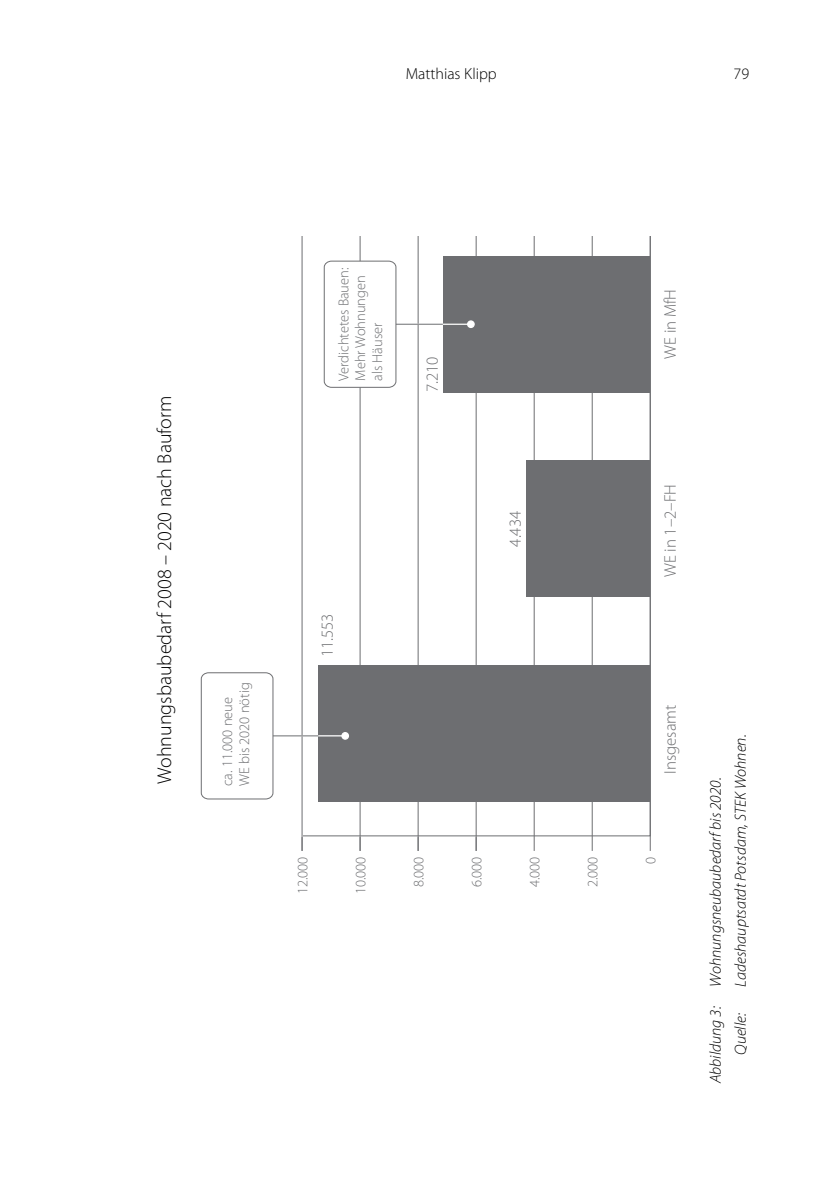
<style>
.page{position:relative;width:840px;height:1191px;background:#fff}
.page>*{position:absolute;margin:0;border:0;box-sizing:border-box;transform-origin:0 0}
.t1{font:300 20px "Myriad Pro";color:#000}
.t2{font:300 16.8px "Myriad Pro";color:#6d6e71}
.t3{font:italic 300 16px/24.8px "Myriad Pro";color:#000}
.t4{font:300 16px "Myriad Pro";color:#000}
.t5{font:300 14.4px/16.8px "Myriad Pro";color:#6d6e71}
</style>
<div class="page">
<svg style="left:300px;top:236px;width:349px;height:600px"></svg>
<hr style="left:533px;top:236px;width:1px;height:615px;background:#6d6e71">
<hr style="left:475px;top:236px;width:1px;height:615px;background:#6d6e71">
<hr style="left:417px;top:236px;width:1px;height:615px;background:#6d6e71">
<hr style="left:359px;top:236px;width:1px;height:615px;background:#6d6e71">
<hr style="left:301px;top:236px;width:1px;height:615px;background:#6d6e71">
<svg style="left:475px;top:837px;width:1px;height:14px"></svg>
<svg style="left:417px;top:837px;width:1px;height:14px"></svg>
<svg style="left:359px;top:837px;width:1px;height:14px"></svg>
<svg style="left:301px;top:837px;width:1px;height:14px"></svg>
<hr style="left:591px;top:236px;width:1px;height:615px;background:#6d6e71">
<hr style="left:649px;top:236px;width:1px;height:615px;background:#6d6e71">
<div style="left:318px;top:665px;width:331px;height:136px;background:#6d6e71"></div>
<div style="left:525px;top:460px;width:124px;height:137px;background:#6d6e71"></div>
<div style="left:442px;top:256px;width:207px;height:136px;background:#6d6e71"></div>
<hr style="left:238px;top:735px;width:107px;height:1px;background:#fff">
<div style="left:342px;top:732px;width:6px;height:7px;background:#fff;border-radius:50%"></div>
<div style="left:341px;top:732px;width:8px;height:7px;border:1px solid #fff;border-radius:50%"></div>
<hr style="left:238px;top:735px;width:80px;height:1px;background:#6d6e71">
<svg style="left:200px;top:672px;width:74px;height:128px"></svg>
<hr style="left:364px;top:324px;width:106px;height:1px;background:#fff">
<div style="left:467px;top:321px;width:7px;height:6px;background:#fff;border-radius:50%"></div>
<div style="left:467px;top:320px;width:7px;height:8px;border:1px solid #fff;border-radius:50%"></div>
<hr style="left:391px;top:324px;width:51px;height:1px;background:#6d6e71">
<svg style="left:323px;top:260px;width:73px;height:128px"></svg>
<p class="t4" style="left:405px;top:64px;width:93px">Matthias Klipp</p>
<p class="t4" style="left:733px;top:64px;width:17px">79</p>
<h1 class="t1" style="left:152px;top:784px;width:390px;rotate:-90deg">Wohnungsbaubedarf 2008 – 2020 nach Bauform</h1>
<p class="t5" style="left:335px;top:381px;width:115px;rotate:-90deg">Verdichtetes Bauen:<br>Mehr Wohnungen als Häuser</p>
<p class="t2" style="left:422px;top:392px;width:37px;rotate:-90deg">7.210</p>
<p class="t5" style="left:219px;top:786px;width:105px;rotate:-90deg">ca. 11.000 neue<br>WE bis 2020 nötig</p>
<p class="t2" style="left:317px;top:657px;width:46px;rotate:-90deg">11.553</p>
<p class="t5" style="left:294px;top:894px;width:39px;rotate:-90deg">12.000</p>
<p class="t5" style="left:352px;top:894px;width:39px;rotate:-90deg">10.000</p>
<p class="t2" style="left:505px;top:547px;width:37px;rotate:-90deg">4.434</p>
<p class="t5" style="left:410px;top:887px;width:32px;rotate:-90deg">8.000</p>
<p class="t5" style="left:468px;top:887px;width:32px;rotate:-90deg">6.000</p>
<p class="t5" style="left:526px;top:887px;width:32px;rotate:-90deg">4.000</p>
<p class="t2" style="left:660px;top:359px;width:71px;rotate:-90deg">WE in MfH</p>
<p class="t2" style="left:660px;top:577px;width:95px;rotate:-90deg">WE in 1–2–FH</p>
<p class="t2" style="left:660px;top:774px;width:71px;rotate:-90deg">Insgesamt</p>
<p class="t5" style="left:584px;top:887px;width:32px;rotate:-90deg">2.000</p>
<p class="t5" style="left:641px;top:863px;width:9px;rotate:-90deg">0</p>
<p class="t3" style="left:727px;top:986px;width:254px;rotate:-90deg">Ladeshauptsatdt Potsdam, STEK Wohnen.</p>
<p class="t3" style="left:702px;top:1054px;width:279px;text-indent:-28px;rotate:-90deg">Abbildung 3: Wohnungsneubaubedarf bis 2020.<br>Quelle:</p>
</div>
